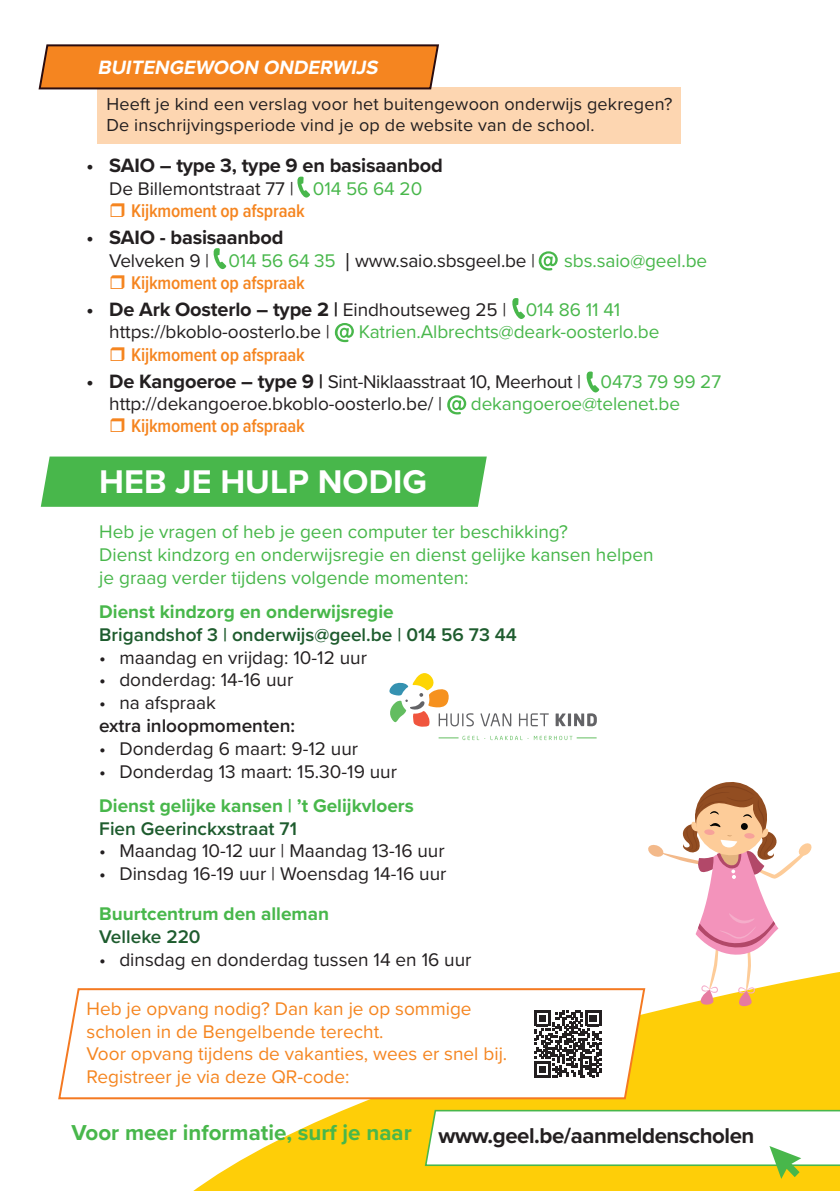
<style>
.page{position:relative;width:840px;height:1191px;background:#fff}
.page>*{position:absolute;margin:0;border:0;box-sizing:border-box;transform-origin:0 0}
.t1{font:700 34px "Proxima Nova";color:#fff}
.t2{font:700 22.4px "Proxima Nova";color:#48b74b}
.t3{font:700 20px "Proxima Nova";letter-spacing:-.01em;color:#231f20}
.t4{font:italic 700 20px "Proxima Nova";color:#fff}
.t5{font:19px/22.2px "Proxima Nova";color:#231f20}
.t6{font:19px/22.8px "Proxima Nova";color:#48b74b}
.t7{font:19px/22.8px "Proxima Nova";color:#f58520}
.t8{font:700 19px "Proxima Nova";color:#48b74b}
.t9{font:600 19px "Proxima Nova Cond";letter-spacing:-.01em;color:#f58520}
.t10{font:600 19px "Proxima Nova";color:#1e5c2e}
.t11{font:600 19px "Proxima Nova";color:#231f20}
.t12{font:18px/21.6px "Proxima Nova";letter-spacing:.01em;color:#231f20}
.s1{color:#48b74b}
.s2{font-family:"Arial"}
.s3{font-weight:400;font-size:19px}
.s4{font-weight:400;font-size:19px;color:#48b74b}
.s5{font-weight:700;font-size:20px}
</style>
<div class="page">
<svg style="left:193px;top:972px;width:646px;height:219px;fill:#fece08"></svg>
<svg style="left:647px;top:782px;width:164px;height:226px"></svg>
<svg style="left:740px;top:823px;width:7px;height:7px"></svg>
<div style="left:41px;top:456px;width:445px;height:51px;background:#48b74b"></div>
<svg style="left:389px;top:673px;width:207px;height:54px"></svg>
<svg style="left:438px;top:736px;width:158px;height:4px"></svg>
<div style="left:98px;top:87px;width:582px;height:56px;background:#fdd6b1"></div>
<svg style="left:38px;top:44px;width:401px;height:46px;background:#e27e26"></svg>
<svg style="left:538px;top:251px;width:19px;height:19px"></svg>
<svg style="left:297px;top:176px;width:13px;height:22px"></svg>
<svg style="left:213px;top:248px;width:14px;height:22px"></svg>
<svg style="left:512px;top:298px;width:13px;height:21px"></svg>
<svg style="left:334px;top:323px;width:19px;height:19px"></svg>
<svg style="left:586px;top:371px;width:14px;height:22px"></svg>
<svg style="left:447px;top:395px;width:19px;height:19px"></svg>
<svg style="left:423px;top:1109px;width:416px;height:69px"></svg>
<svg style="left:58px;top:987px;width:588px;height:113px"></svg>
<div style="left:524px;top:1001px;width:86px;height:85px;background:#fff"></div>
<svg style="left:534px;top:1010px;width:67px;height:67px"></svg>
<p class="t4" style="left:97px;top:52px;width:286px">BUITENGEWOON ONDERWIJS</p>
<p class="t12" style="left:106px;top:92px;width:567px">Heeft je kind een verslag voor het buitengewoon onderwijs gekregen?<br>De inschrijvingsperiode vind je op de website van de school.</p>
<p class="t3" style="left:86px;top:151px;width:357px">• SAIO – type 3, type 9 en basisaanbod</p>
<p class="t5" style="left:109px;top:176px;width:314px">De Billemontstraat 77 | <span class="s1">014 56 64 20</span></p>
<p class="t9" style="left:131px;top:196px;width:175px">Kijkmoment op afspraak</p>
<p class="t3" style="left:86px;top:223px;width:198px">• SAIO - basisaanbod</p>
<p class="t5" style="left:109px;top:248px;width:427px">Velveken 9 | <span class="s1">014 56 64 35</span> <span class="s2">|</span> www.saio.sbsgeel.be |</p>
<p class="t6" style="left:563px;top:248px;width:144px">sbs.saio@geel.be</p>
<p class="t9" style="left:131px;top:268px;width:175px">Kijkmoment op afspraak</p>
<p class="t3" style="left:86px;top:294px;width:535px">• De Ark Oosterlo – type 2 | <span class="s3">Eindhoutseweg 25 |</span> <span class="s4">014 86 11 41</span></p>
<p class="t5" style="left:109px;top:320px;width:222px">https://bkoblo-oosterlo.be |</p>
<p class="t6" style="left:358px;top:320px;width:302px">Katrien.Albrechts@deark-oosterlo.be</p>
<p class="t9" style="left:131px;top:340px;width:175px">Kijkmoment op afspraak</p>
<p class="t5" style="left:109px;top:370px;width:613px;text-indent:-23px"><span class="s5">• De Kangoeroe – type 9 |</span> Sint-Niklaasstraat 10, Meerhout | <span class="s1">0473 79 99 27 </span>http://dekangoeroe.bkoblo-oosterlo.be/ |</p>
<p class="t6" style="left:470px;top:391px;width:211px">dekangoeroe@telenet.be</p>
<p class="t9" style="left:131px;top:412px;width:175px">Kijkmoment op afspraak</p>
<h1 class="t1" style="left:99px;top:456px;width:329px">HEB JE HULP NODIG</h1>
<p class="t6" style="left:99px;top:519px;width:555px">Heb je vragen of heb je geen computer ter beschikking?<br>Dienst kindzorg en onderwijsregie en dienst gelijke kansen helpen je graag verder tijdens volgende momenten:</p>
<p class="t8" style="left:99px;top:597px;width:296px">Dienst kindzorg en onderwijsregie</p>
<p class="t10" style="left:99px;top:620px;width:419px">Brigandshof 3 | onderwijs@geel.be | 014 56 73 44</p>
<p class="t5" style="left:99px;top:645px;width:269px">• maandag en vrijdag: 10-12 uur</p>
<p class="t5" style="left:99px;top:668px;width:195px">• donderdag: 14-16 uur</p>
<p class="t5" style="left:99px;top:691px;width:118px">• na afspraak</p>
<p class="t11" style="left:99px;top:711px;width:197px">extra inloopmomenten:</p>
<p class="t5" style="left:99px;top:736px;width:260px">• Donderdag 6 maart: 9-12 uur</p>
<p class="t5" style="left:99px;top:759px;width:299px">• Donderdag 13 maart: 15.30-19 uur</p>
<p class="t8" style="left:99px;top:791px;width:316px">Dienst gelijke kansen | ’t Gelijkvloers</p>
<p class="t10" style="left:99px;top:814px;width:199px">Fien Geerinckxstraat 71</p>
<p class="t5" style="left:99px;top:839px;width:347px">• Maandag 10-12 uur | Maandag 13-16 uur</p>
<p class="t5" style="left:99px;top:862px;width:348px">• Dinsdag 16-19 uur | Woensdag 14-16 uur</p>
<p class="t8" style="left:99px;top:899px;width:231px">Buurtcentrum den alleman</p>
<p class="t10" style="left:99px;top:922px;width:103px">Velleke 220</p>
<p class="t5" style="left:99px;top:947px;width:373px">• dinsdag en donderdag tussen 14 en 16 uur</p>
<p class="t7" style="left:86px;top:996px;width:422px">Heb je opvang nodig? Dan kan je op sommige scholen in de Bengelbende terecht.<br>Voor opvang tijdens de vakanties, wees er snel bij.<br>Registreer je via deze QR-code:</p>
<p class="t2" style="left:72px;top:1115px;width:684px">Voor meer informatie, surf je naar <sub>www.geel.be/aanmeldenscholen</sub></p>
</div>
